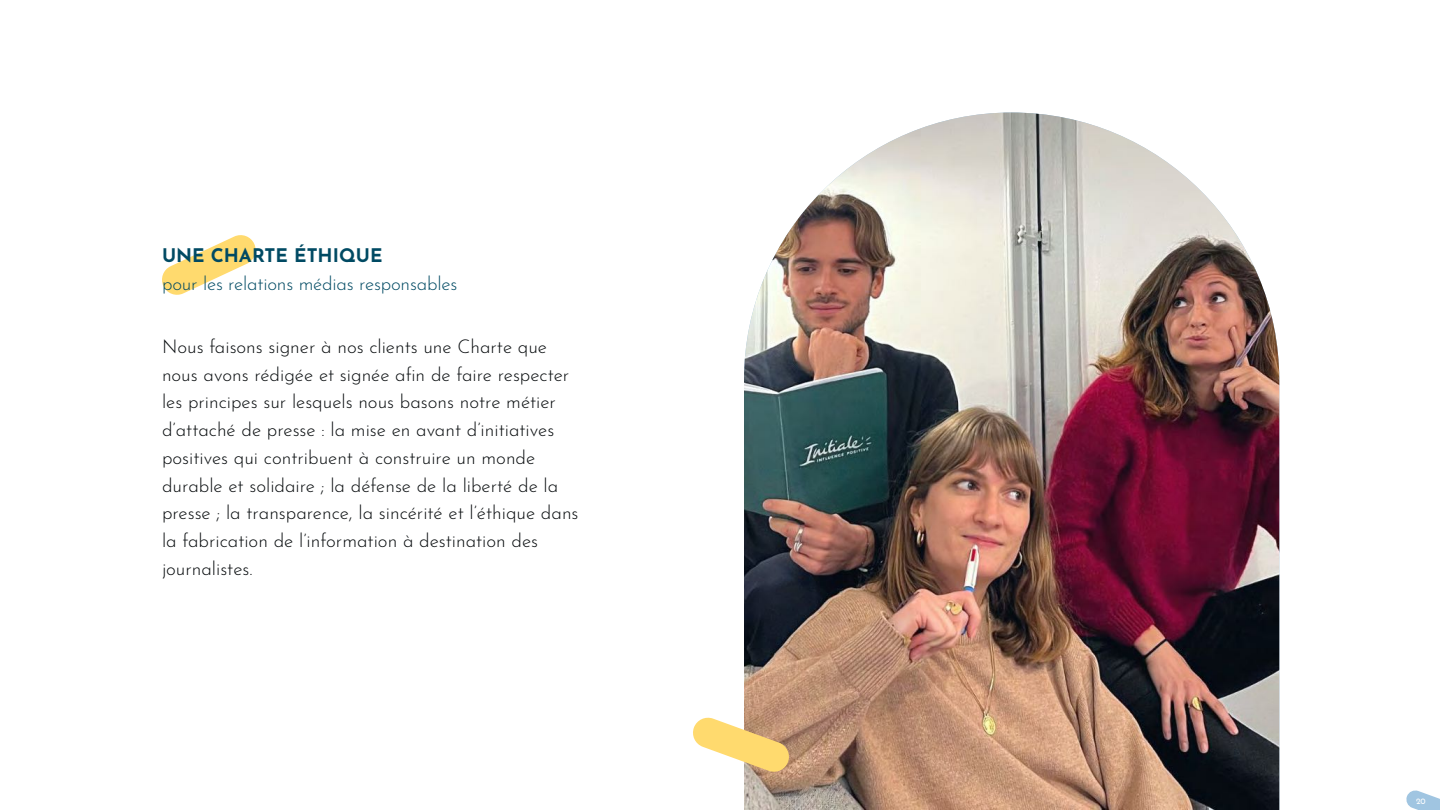
<style>
.page{position:relative;width:1440px;height:810px;background:#fff}
.page>*{position:absolute;margin:0;border:0;box-sizing:border-box;transform-origin:0 0}
.t1{font:300 18.75px/27.8px "Josefin Sans";color:#060a0c}
.t2{font:300 18.75px "Josefin Sans";letter-spacing:-.01em;color:#004a63}
.t3{font:700 18.75px "Josefin Sans";color:#004a63}
.t4{font:8.25px "Josefin Sans";color:#fff}
</style>
<div class="page">
<img style="left:744px;top:112px;width:535px;height:698px">
<svg style="left:162px;top:235px;width:94px;height:60px"></svg>
<svg style="left:693px;top:716px;width:98px;height:58px"></svg>
<svg style="left:1406px;top:790px;width:34px;height:20px"></svg>
<p class="t3" style="left:162px;top:239px;width:222px">UNE CHARTE ÉTHIQUE</p>
<p class="t2" style="left:162px;top:269px;width:297px">pour les relations médias responsables</p>
<p class="t1" style="left:162px;top:331px;width:418px">Nous faisons signer à nos clients une Charte que nous avons rédigée et signée afin de faire respecter les principes sur lesquels nous basons notre métier d’attaché de presse : la mise en avant d’initiatives positives qui contribuent à construire un monde durable et solidaire ; la défense de la liberté de la presse ; la transparence, la sincérité et l’éthique dans la fabrication de l’information à destination des journalistes.</p>
<p class="t4" style="left:1416px;top:794px;width:11px">20</p>
</div>
